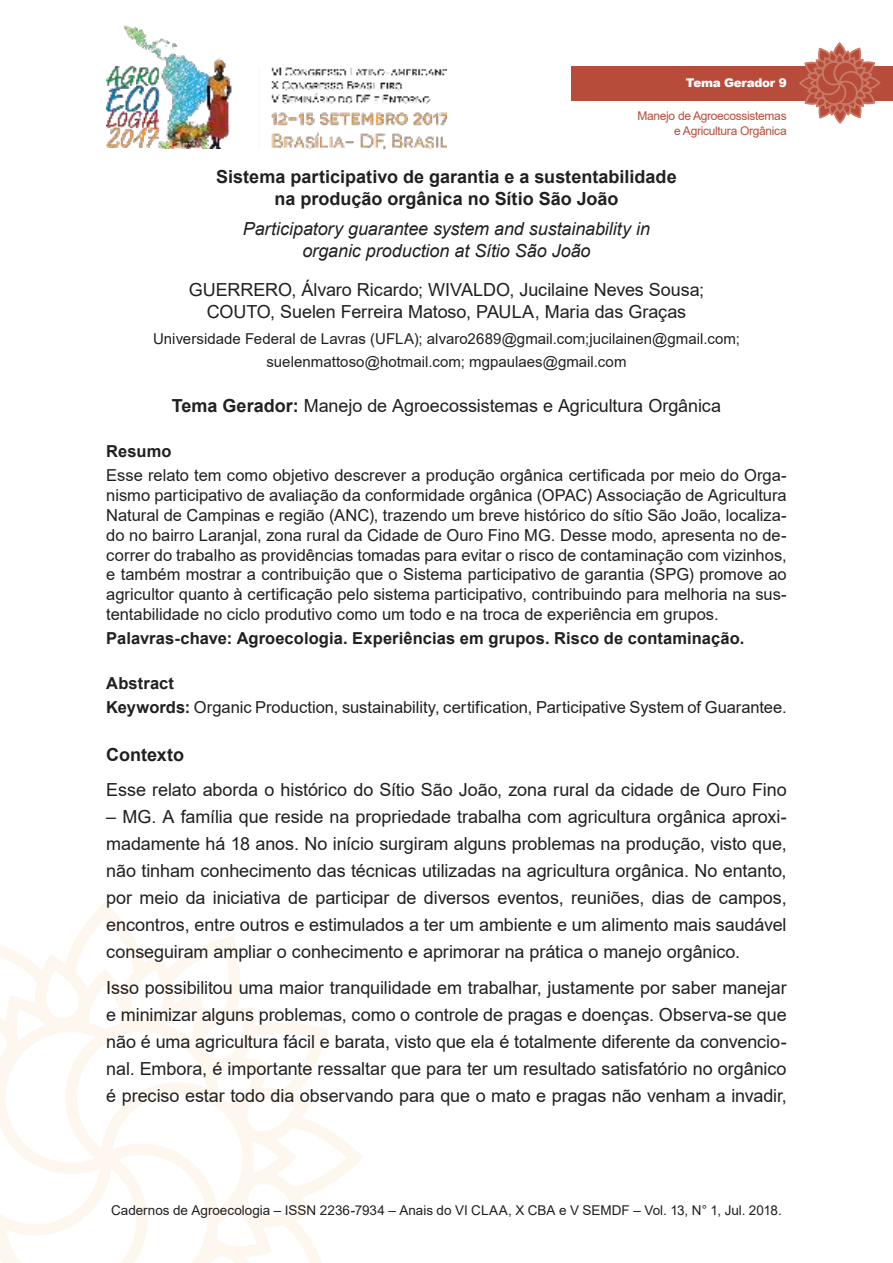
<style>
.page{position:relative;width:893px;height:1263px;background:#fff}
.page>*{position:absolute;margin:0;border:0;box-sizing:border-box;transform-origin:0 0}
.t1{font:18px/27px "Arial";letter-spacing:-.005em;color:#221f1f;text-align:justify}
.t2{font:700 18px/21.6px "Arial";color:#221f1f;text-align:center}
.t3{font:italic 18px/21.6px "Arial";letter-spacing:-.005em;color:#221f1f;text-align:center}
.t4{font:16.5px/19.8px "Arial";color:#221f1f;text-align:justify}
.t5{font:700 16.5px "Arial";letter-spacing:.005em;color:#221f1f}
.t6{font:15px/22.5px "Arial";color:#221f1f;text-align:center}
.t7{font:13.5px "Arial";color:#221f1f}
.t8{font:12px/14.4px "Arial";letter-spacing:-.025em;color:#b84c3b;text-align:right}
.t9{font:900 12px "Arial";letter-spacing:-.025em;color:#fff}
.s1{font-weight:700}
</style>
<div class="page">
<img style="left:106px;top:25px;width:340px;height:124px">
<svg style="left:0;top:910px;width:363px;height:353px"></svg>
<div style="left:571px;top:66px;width:322px;height:34px;background:#b84c3b"></div>
<svg style="left:798px;top:43px;width:83px;height:81px"></svg>
<p class="t9" style="left:686px;top:76px;width:102px">Tema Gerador 9</p>
<p class="t8" style="left:637px;top:110px;width:151px">Manejo de Agroecossistemas e Agricultura Orgânica</p>
<p class="t2" style="left:216px;top:168px;width:462px">Sistema participativo de garantia e a sustentabilidade na produção orgânica no Sítio São João</p>
<p class="t3" style="left:243px;top:219px;width:409px">Participatory guarantee system and sustainability in organic production at Sítio São João</p>
<p class="t1" style="left:189px;top:281px;width:517px;line-height:21.6px;text-align:center">GUERRERO, Álvaro Ricardo; WIVALDO, Jucilaine Neves Sousa;<br>COUTO, Suelen Ferreira Matoso, PAULA, Maria das Graças</p>
<p class="t6" style="left:153px;top:329px;width:588px">Universidade Federal de Lavras (UFLA); alvaro2689@gmail.com;jucilainen@gmail.com; suelenmattoso@hotmail.com; mgpaulaes@gmail.com</p>
<p class="t1" style="left:172px;top:394px;width:551px"><span class="s1">Tema Gerador:</span> Manejo de Agroecossistemas e Agricultura Orgânica</p>
<p class="t5" style="left:106px;top:445px;width:67px">Resumo</p>
<p class="t4" style="left:106px;top:467px;width:682px">Esse relato tem como objetivo descrever a produção orgânica certificada por meio do Orga&shy;nismo participativo de avaliação da conformidade orgânica (OPAC) Associação de Agricultura Natural de Campinas e região (ANC), trazendo um breve histórico do sítio São João, localiza&shy;do no bairro Laranjal, zona rural da Cidade de Ouro Fino MG. Desse modo, apresenta no de&shy;correr do trabalho as providências tomadas para evitar o risco de contaminação com vizinhos, e também mostrar a contribuição que o Sistema participativo de garantia (SPG) promove ao agricultor quanto à certificação pelo sistema participativo, contribuindo para melhoria na sus&shy;tentabilidade no ciclo produtivo como um todo e na troca de experiência em grupos.</p>
<p class="t5" style="left:106px;top:632px;width:639px">Palavras-chave: Agroecologia. Experiências em grupos. Risco de contaminação.</p>
<p class="t4" style="left:106px;top:673px;width:682px;line-height:24px"><span class="s1">Abstract<br>Keywords:</span> Organic Production, sustainability, certification, Participative System of Guarantee.</p>
<p class="t2" style="left:106px;top:745px;width:79px">Contexto</p>
<p class="t1" style="left:106px;top:778px;width:682px">Esse relato aborda o histórico do Sítio São João, zona rural da cidade de Ouro Fino</p>
<p class="t1" style="left:106px;top:805px;width:682px">– MG. A família que reside na propriedade trabalha com agricultura orgânica aproxi&shy;madamente há 18 anos. No início surgiram alguns problemas na produção, visto que, não tinham conhecimento das técnicas utilizadas na agricultura orgânica. No entanto, por meio da iniciativa de participar de diversos eventos, reuniões, dias de campos, encontros, entre outros e estimulados a ter um ambiente e um alimento mais saudável conseguiram ampliar o conhecimento e aprimorar na prática o manejo orgânico.</p>
<p class="t1" style="left:106px;top:975px;width:682px">Isso possibilitou uma maior tranquilidade em trabalhar, justamente por saber manejar e minimizar alguns problemas, como o controle de pragas e doenças. Observa-se que não é uma agricultura fácil e barata, visto que ela é totalmente diferente da convencio&shy;nal. Embora, é importante ressaltar que para ter um resultado satisfatório no orgânico é preciso estar todo dia observando para que o mato e pragas não venham a invadir,</p>
<p class="t7" style="left:111px;top:1205px;width:672px">Cadernos de Agroecologia – ISSN 2236-7934 – Anais do VI CLAA, X CBA e V SEMDF – Vol. 13, N° 1, Jul. 2018.</p>
</div>
